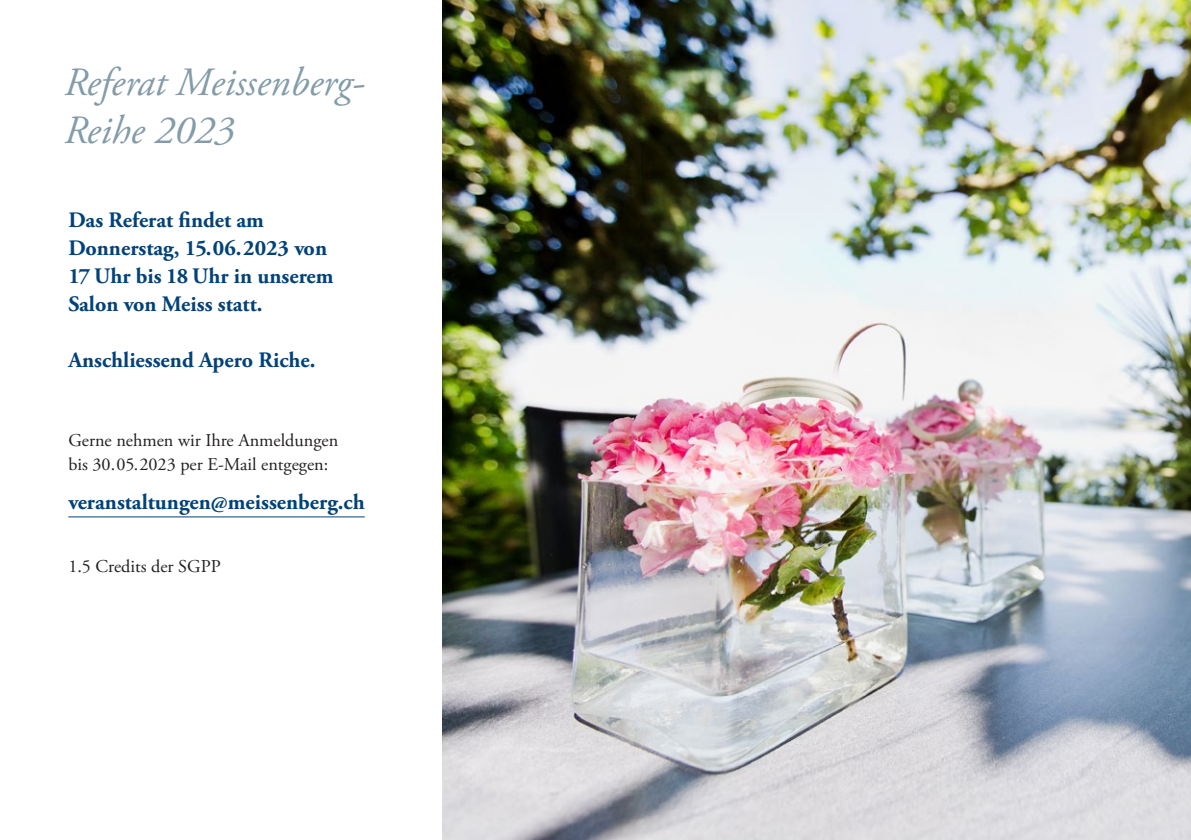
<style>
.page{position:relative;width:1191px;height:840px;background:#fff}
.page>*{position:absolute;margin:0;border:0;box-sizing:border-box;transform-origin:0 0}
.t1{font:italic 40px/48px "Adobe Garamond Pro";color:#839ca9}
.t2{font:700 22px/28px "Adobe Garamond Pro";color:#004279}
.t3{font:18px/23px "Adobe Garamond Pro";color:#231f20}
</style>
<div class="page">
<img style="left:442px;top:0;width:749px;height:839px">
<hr style="left:68px;top:516px;width:297px;height:1px;background:#004279">
<h1 class="t1" style="left:64px;top:59px;width:302px">Referat Meissenberg-<br>Reihe 2023</h1>
<p class="t2" style="left:68px;top:206px;width:266px">Das Referat findet am<br>Donnerstag, 15.06.2023 von<br>17 Uhr bis 18 Uhr in unserem<br>Salon von Meiss statt.</p>
<p class="t2" style="left:68px;top:346px;width:249px">Anschliessend Apero Riche.</p>
<p class="t3" style="left:68px;top:429px;width:271px">Gerne nehmen wir Ihre Anmeldungen bis 30.05.2023 per E-Mail entgegen:</p>
<p class="t2" style="left:68px;top:488px;width:298px">veranstaltungen@meissenberg.ch</p>
<p class="t3" style="left:68px;top:554px;width:154px">1.5 Credits der SGPP</p>
</div>
